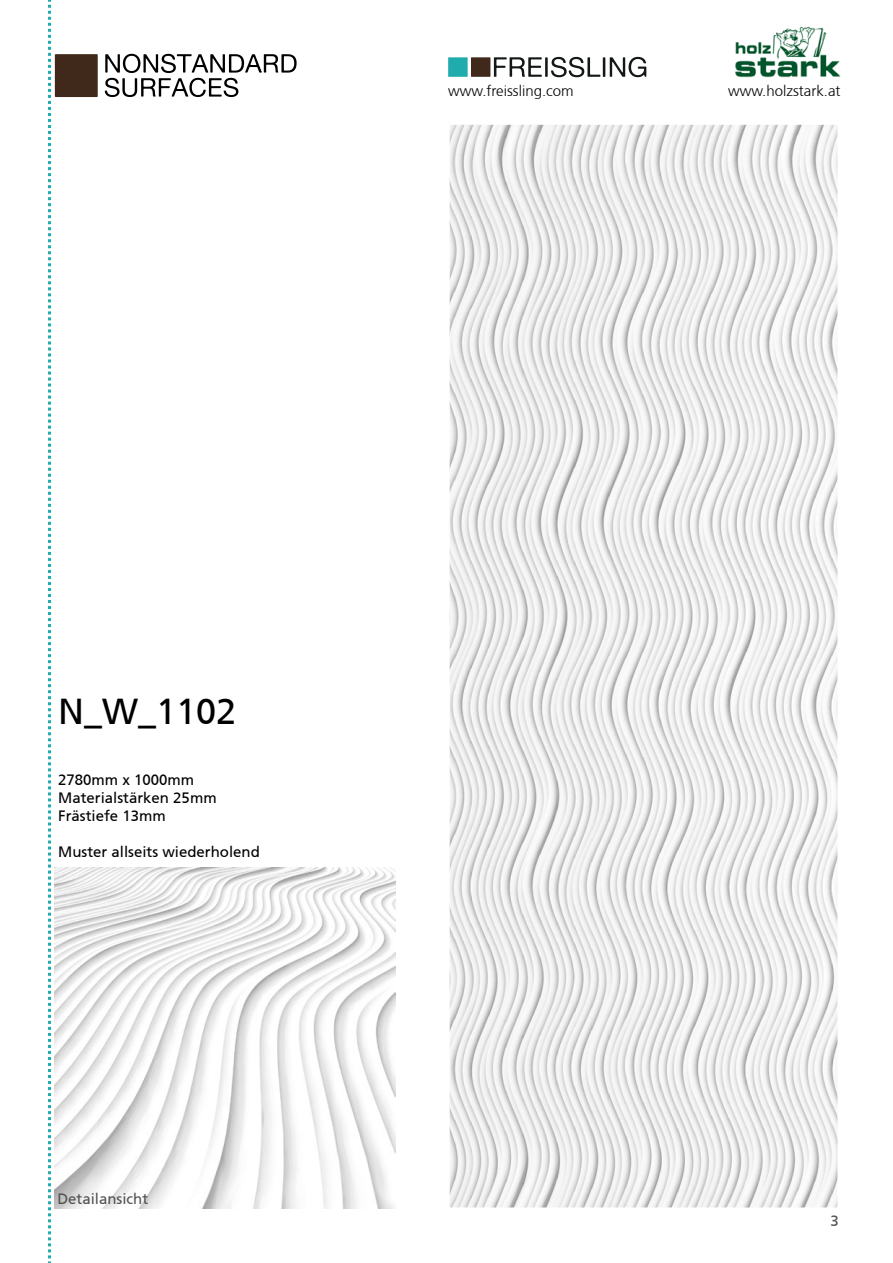
<style>
.page{position:relative;width:893px;height:1263px;background:#fff}
.page>*{position:absolute;margin:0;border:0;box-sizing:border-box;transform-origin:0 0}
.t1{font:36px "Frutiger CE";color:#000}
.t2{font:15px/18px "Frutiger CE";color:#000}
.t3{font:300 15px "Frutiger CE";color:#000}
.t4{font:15px "Frutiger CE";color:#515151}
</style>
<div class="page">
<img style="left:451px;top:126px;width:385px;height:1080px">
<div style="left:447px;top:122px;width:393px;height:1088px;border:3px solid #fff"></div>
<img style="left:54px;top:867px;width:341px;height:342px">
<svg style="left:494px;top:57px;width:152px;height:20px"></svg>
<div style="left:471px;top:57px;width:19px;height:20px;background:#40291a"></div>
<div style="left:448px;top:57px;width:20px;height:20px;background:#20abad"></div>
<svg style="left:105px;top:54px;width:192px;height:43px"></svg>
<div style="left:55px;top:54px;width:43px;height:43px;background:#40291a"></div>
<svg style="left:48px;top:0;width:3px;height:1263px"></svg>
<img style="left:734px;top:26px;width:107px;height:52px">
<p class="t3" style="left:448px;top:82px;width:127px">www.freissling.com</p>
<p class="t3" style="left:728px;top:82px;width:114px">www.holzstark.at</p>
<h1 class="t1" style="left:58px;top:690px;width:180px">N_W_1102</h1>
<p class="t2" style="left:58px;top:770px;width:160px">2780mm x 1000mm<br>Materialstärken 25mm<br>Frästiefe 13mm</p>
<p class="t2" style="left:58px;top:842px;width:203px">Muster allseits wiederholend</p>
<p class="t4" style="left:57px;top:1190px;width:92px">Detailansicht</p>
<p class="t4" style="left:831px;top:1212px;width:10px">3</p>
</div>
